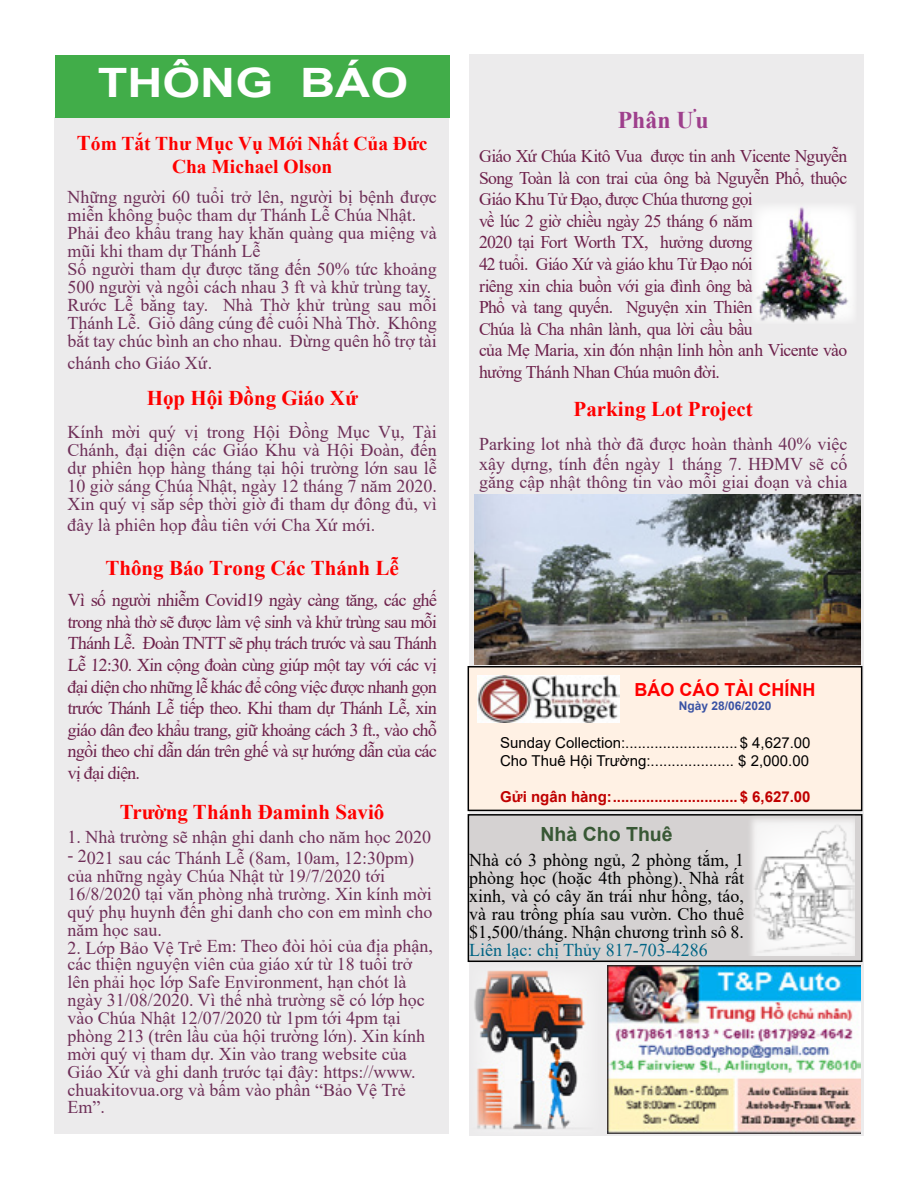
<style>
.page{position:relative;width:918px;height:1188px;background:#fff}
.page>*{position:absolute;margin:0;border:0;box-sizing:border-box;transform-origin:0 0}
.t1{font:700 40.5px "Arial";color:#fff;scale:1.2 1}
.t2{font:700 24px "Times New Roman";color:#9e3f8c}
.t3{font:700 21px "Times New Roman";color:#f00}
.t4{font:700 19.5px/23.4px "Times New Roman";color:#f00;text-align:center}
.t5{font:700 19.5px "Arial";color:#385835}
.t6{font:18px/18px "Times New Roman";color:#6e2f58}
.t7{font:18px/21.6px "Times New Roman";letter-spacing:-.04em;color:#6d214b}
.t8{font:18px/18px "Times New Roman";color:#000;text-align:justify}
.t9{font:18px "Times New Roman";color:#006484}
.t10{font:700 18px "Arial";color:#f00}
.t11{font:17.85px/21.6px "Times New Roman";letter-spacing:-.03em;color:#6d214b}
.t12{font:15px/18px "Arial";color:#000}
.t13{font:700 15px "Arial";color:#c00000}
.t14{font:700 12px "Arial";color:#3a53a4}
.s1{font-size:21px}
</style>
<div class="page">
<div style="left:469px;top:54px;width:395px;height:1081px;background:#ecebec"></div>
<div style="left:468px;top:667px;width:394px;height:143px;background:#fff1e4"></div>
<div style="left:468px;top:666px;width:394px;height:145px;border:2px solid #000"></div>
<img style="left:478px;top:676px;width:141px;height:47px">
<div style="left:54px;top:117px;width:395px;height:1017px;background:#ecebec"></div>
<div style="left:56px;top:55px;width:394px;height:62px;background:#41ad49"></div>
<img style="left:474px;top:970px;width:113px;height:159px">
<img style="left:608px;top:965px;width:252px;height:169px">
<img style="left:755px;top:207px;width:99px;height:115px">
<img style="left:475px;top:495px;width:386px;height:170px">
<div style="left:468px;top:815px;width:394px;height:146px;background:#d5d2d2"></div>
<div style="left:468px;top:814px;width:394px;height:148px;border:2px solid #000"></div>
<div style="left:747px;top:814px;width:107px;height:142px;background:#fff;opacity:.75"></div>
<img style="left:753px;top:820px;width:101px;height:136px">
<h1 class="t1" style="left:98px;top:54px;width:260px">THÔNG BÁO</h1>
<p class="t4" style="left:77px;top:131px;width:352px"><span class="s1">T</span>óm Tắt Thư Mục Vụ Mới Nhất Của Đức<br>Cha Michael Olson</p>
<p class="t6" style="left:68px;top:188px;width:371px">Những người 60 tuổi trở lên, người bị bệnh được miễn không buộc tham dự Thánh Lễ Chúa Nhật.<br>Phải đeo khẩu trang hay khăn quàng qua miệng và mũi khi tham dự Thánh Lễ<br>Số người tham dự được tăng đến 50% tức khoảng 500 người và ngồi cách nhau 3 ft và khử trùng tay.<br>Rước Lễ bằng tay. Nhà Thờ khử trùng sau mỗi Thánh Lễ. Giỏ dâng cúng để cuối Nhà Thờ. Không bắt tay chúc bình an cho nhau. Đừng quên hỗ trợ tài</p>
<p class="t6" style="left:68px;top:353px;width:146px">chánh cho Giáo Xứ.</p>
<p class="t3" style="left:147px;top:383px;width:206px">Họp Hội Đồng Giáo Xứ</p>
<p class="t6" style="left:68px;top:422px;width:371px;text-align:justify">Kính mời quý vị trong Hội Đồng Mục Vụ, Tài Chánh, đại diện các Giáo Khu và Hội Đoàn, đến dự phiên họp hàng tháng tại hộ i trường lớn sau lễ 10 giờ sáng Chúa Nhật, ngày 12 tháng 7 năm 2020.<br>Xin quý vị sắp sếp thời giờ đi tham dự đông đủ, vì</p>
<p class="t6" style="left:68px;top:516px;width:309px">đây là phiên họp đầu tiên với Cha Xứ mới.</p>
<p class="t3" style="left:105px;top:553px;width:295px">Thông Báo Trong Các Thánh Lễ</p>
<p class="t7" style="left:68px;top:589px;width:372px">Vì số người nhiễm Covid19 ngày càng tăng, các ghế trong nhà thờ sẽ được làm vệ sinh và khử trùng sau mỗi Thánh Lễ . Đoàn TNTT sẽ phụ trách trước và sau Thánh Lễ 12:30. Xin cộng đoàn cùng giúp một tay với các vị đại diện cho những lễ khác để công việc được nhanh gọn trước Thánh Lễ tiếp theo. Khi tham dự Thánh Lễ , xin giáo dân đeo khẩu trang, giữ khoảng cách 3 ft., vào chỗ ngồi theo chỉ dẫn dán trên ghế và sự hướng dẫn của các vị đại diện.</p>
<p class="t3" style="left:120px;top:797px;width:266px">Trường Thánh Đaminh Saviô</p>
<p class="t6" style="left:68px;top:827px;width:365px">1. Nhà trường sẽ nhận ghi danh cho năm học 2020</p>
<p class="t6" style="left:68px;top:848px;width:366px">- 2021 sau các Thánh Lễ (8am, 10am, 12:30pm) của những ngày Chúa Nhật từ 19/7/2020 tới 16/8/2020 tại văn phòng nhà trường. Xin kính mời quý phụ huynh đến ghi danh cho con em mình cho năm học sau.</p>
<p class="t6" style="left:68px;top:937px;width:367px">2. Lớp Bảo Vệ Trẻ Em: Theo đòi hỏi của địa phận, các thiện nguyện viên của giáo xứ từ 18 tuổi trở lên phải học lớp Safe Environment, hạn chót là ngày 31/08/2020. Vì thế nhà trường sẽ có lớp học vào Chúa Nhật 12/07/2020 từ 1pm tới 4pm tại phòng 213 (trên lầu của hội trường lớn). Xin kính mời quý vị tham dự. Xin vào trang website của Giáo Xứ và ghi danh trước tại đây: https://www. chuakitovua.org và bấm vào phần “Bảo Vệ Trẻ Em”.</p>
<h2 class="t2" style="left:618px;top:102px;width:92px">Phân Ưu</h2>
<p class="t11" style="left:479px;top:145px;width:370px">Giáo Xứ Chúa Kitô Vua được tin anh Vicente Nguyễn Song Toàn là con trai của ông bà Nguyễn Phổ, thuộc Giáo Khu Tử Đạo, được Chúa thương gọi<br>về lúc 2 giờ chiều ngày 25 tháng 6 năm<br>2020 tại Fort Worth TX, hưởng dương<br>42 tuổi. Giáo Xứ và giáo khu Tử Đạo nói<br>riêng xin chia buồn với gia đình ông bà<br>Phổ và tang quyến. Nguyện xin Thiên<br>Chúa là Cha nhân lành, qua lời cầu bầu<br>của Mẹ Maria, xin đón nhận linh hồn anh Vicente vào hưởng Thánh Nhan Chúa muôn đời.</p>
<p class="t3" style="left:574px;top:393px;width:181px">Parking Lot Project</p>
<p class="t6" style="left:479px;top:434px;width:370px;line-height:18.8px">Parking lot nhà thờ đã được hoàn thành 40% việc xây dựng, tính đến ngày 1 tháng 7. HĐMV sẽ cố gắng cập nhật thông tin vào mỗi giai đoạn và chia</p>
<p class="t10" style="left:635px;top:677px;width:182px">BÁO CÁO TÀI CHÍNH</p>
<p class="t14" style="left:679px;top:697px;width:94px">Ngày 28/06/2020</p>
<p class="t12" style="left:500px;top:733px;width:312px">Sunday Collection:...........................$ 4,627.00<br>Cho Thuê Hội Trường:.................... $ 2,000.00</p>
<p class="t13" style="left:500px;top:786px;width:312px">Gửi ngân hàng:..............................$ 6,627.00</p>
<p class="t5" style="left:541px;top:821px;width:134px">Nhà Cho Thuê</p>
<p class="t8" style="left:469px;top:850px;width:277px">Nhà có 3 phòng ngủ, 2 phòng tắm, 1 phòng học (hoặc 4th phòng). Nhà rất xinh, và có cây ăn trái như hồng, táo, và rau trồng phía sau vườn. Cho thuê $1,500/tháng. Nhận chương trình sô 8.</p>
<p class="t9" style="left:469px;top:937px;width:240px">Liên lạc: chị Thủy 817-703-4286</p>
</div>
